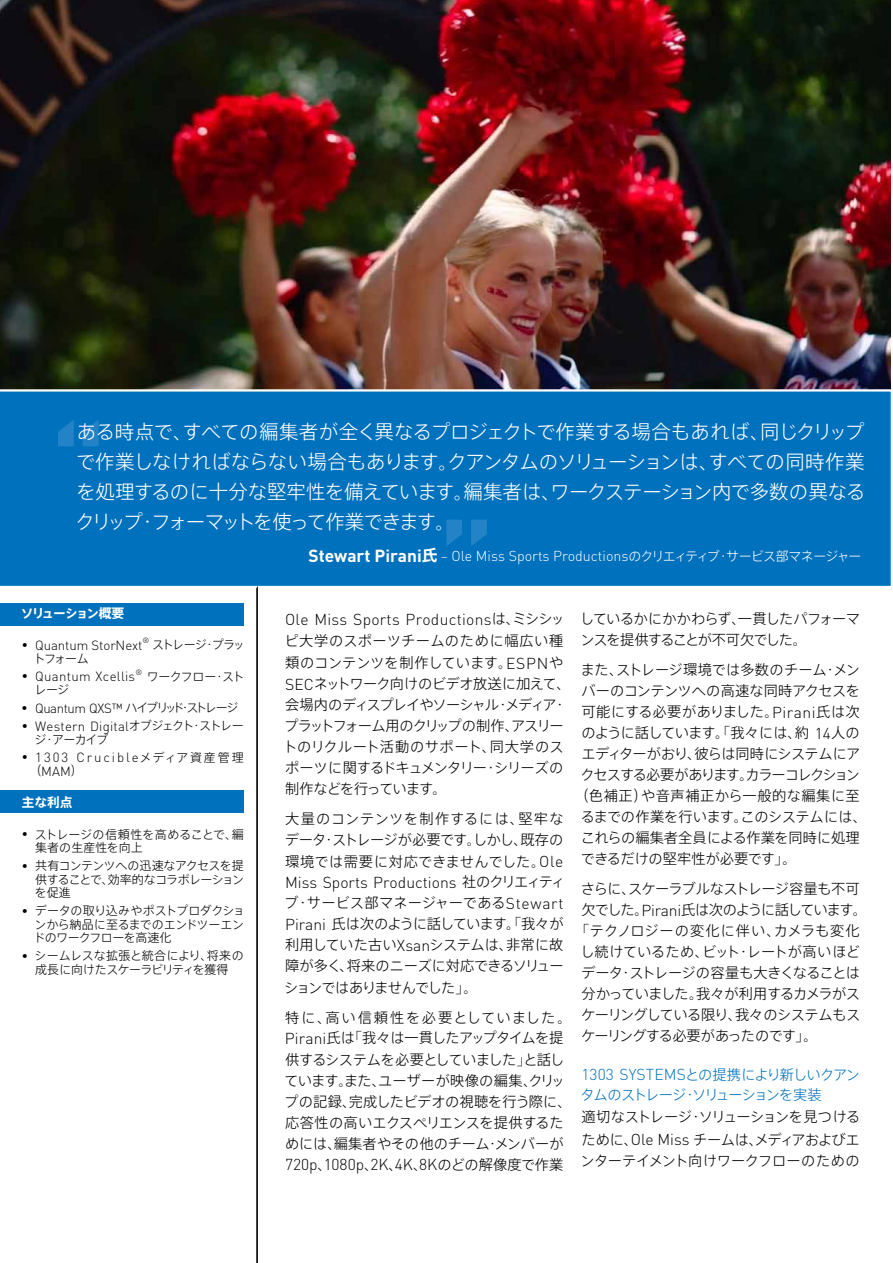
<style>
.page{position:relative;width:893px;height:1263px;background:#fff}
.page>*{position:absolute;margin:0;border:0;box-sizing:border-box;transform-origin:0 0}
.t1{font:700 117.45px "DIN Pro";color:#2383c6}
.t2{font:300 19.5px/30px "Axis Std";letter-spacing:-.06em;color:#fff;text-align:justify}
.t3{font:300 15.75px "DIN Pro";color:#000}
.t4{font:300 14.25px/21px "Axis Std";letter-spacing:-.025em;color:#000;text-align:justify}
.t5{font:300 14.25px "DIN Pro";color:#fff}
.t6{font:300 14.25px/20.2px "Axis Std";letter-spacing:-.07em;color:#0071bc}
.t7{font:300 14.25px "Axis Std";letter-spacing:-.045em;color:#000}
.t8{font:300 14.25px "Axis Std";letter-spacing:-.005em;color:#000}
.t9{font:300 14.25px "Axis Std";letter-spacing:-.05em;color:#000}
.t10{font:300 14.25px/21px "Axis Std";letter-spacing:-.055em;color:#000}
.t11{font:300 14.25px "Axis Std";letter-spacing:-.085em;color:#000}
.t12{font:300 14.25px "Axis Std";letter-spacing:.01em;color:#000}
.t13{font:300 14.25px "Axis Std";letter-spacing:-.06em;color:#000}
.t14{font:300 14.25px "Axis Std";letter-spacing:-.09em;color:#000}
.t15{font:300 14.25px "Axis Std";letter-spacing:.035em;color:#000}
.t16{font:300 14.25px "Axis Std";letter-spacing:.045em;color:#000}
.t17{font:300 13.2px "DIN Pro";letter-spacing:.015em;color:#000}
.t18{font:300 13.2px/13.5px "DIN Pro";letter-spacing:.145em;color:#000}
.t19{font:300 13.2px "DIN Pro";letter-spacing:-.005em;color:#000}
.t20{font:700 12.75px "Axis Std";letter-spacing:-.11em;color:#fff}
.t21{font:700 12.75px "Axis Std";letter-spacing:-.07em;color:#fff}
.t22{font:300 12px/13.5px "Axis Std";letter-spacing:-.04em;color:#000;text-align:justify}
.t23{font:300 12px/13.5px "Axis Std";letter-spacing:-.02em;color:#000;text-align:center}
.t24{font:300 12px/13.5px "Axis Std";color:#000}
.t25{font:300 12px/18px "Axis Std";letter-spacing:-.135em;color:#000}
.t26{font:300 12px "Axis Std";letter-spacing:-.105em;color:#000}
.t27{font:300 7.65px "DIN Pro";color:#000}
.s1{font-weight:700;font-size:17.25px}
.s2{font-family:"Axis Std";font-weight:700;font-size:15.75px}
.s3{font-size:12.9px}
.s4{font-family:"Axis Std";font-size:12.9px}
.s5{font-size:12px}
.s6{font-family:"DIN Pro"}
.s7{font-family:"DIN Pro";font-size:13.2px}
.s8{font-family:"Axis Std";font-size:12px}
.s9{font-family:"Axis Std";font-size:14.25px}
.s10{font-family:"DIN Pro";font-size:15.75px}
</style>
<div class="page">
<img style="left:0;top:0;width:890px;height:389px">
<div style="left:0;top:790px;width:244px;height:23px;background:#0071bc"></div>
<div style="left:0;top:603px;width:244px;height:23px;background:#0071bc"></div>
<div style="left:0;top:389px;width:891px;height:199px;background:#0071bc"></div>
<hr style="left:257px;top:586px;width:1px;height:677px;background:#000">
<h1 class="t1" style="left:50px;top:375px;width:58px">“</h1>
<h2 class="t2" style="left:76px;top:416px;width:791px">ある時点で、すべての編集者が全く異なるプロジェクトで作業する場合もあれば、同じクリップで作業しなければならない場合もあります。クアンタムのソリューションは、すべての同時作業を処理するのに十分な堅牢性を備えています。編集者は、ワークステーション内で多数の異なるクリップ・フォーマットを使って作業できます。</h2>
<p class="t5" style="left:309px;top:545px;width:554px"><span class="s1">Stewart Pirani</span><span class="s2">氏</span> <span class="s3">–</span> Ole Miss Sports Productions<span class="s4">のクリエィティブ・サービス部マネージャー</span></p>
<h1 class="t1" style="left:438px;top:463px;width:58px">”</h1>
<p class="t20" style="left:21px;top:603px;width:105px">ソリューション概要</p>
<p class="t19" style="left:22px;top:635px;width:122px"><span class="s5">∙</span> Quantum StorNext</p>
<p class="t27" style="left:142px;top:635px;width:8px">®</p>
<p class="t26" style="left:152px;top:636px;width:94px">ストレージ・プラッ</p>
<p class="t22" style="left:34px;top:651px;width:57px">トフォーム</p>
<p class="t17" style="left:22px;top:666px;width:115px"><span class="s5">∙</span> Quantum Xcellis</p>
<p class="t27" style="left:136px;top:666px;width:8px">®</p>
<p class="t22" style="left:147px;top:669px;width:99px">ワークフロー・スト</p>
<p class="t25" style="left:22px;top:680px;width:218px;text-indent:13px">レージ<br><span class="s6">∙</span> <span class="s7">Quantum QXS™</span> ハイブリッド・ストレージ</p>
<p class="t17" style="left:22px;top:716px;width:224px"><span class="s5">∙</span> Western Digital<span class="s8">オブジェクト・ストレー</span></p>
<p class="t22" style="left:35px;top:732px;width:75px">ジ・アーカイブ</p>
<p class="t18" style="left:29px;top:750px;width:216px;text-indent:-8px"><span class="s5">∙</span> 1303 Crucible<span class="s8">メディア資産管理（</span>MAM<span class="s8">）</span></p>
<p class="t21" style="left:22px;top:793px;width:52px">主な利点</p>
<p class="t24" style="left:35px;top:826px;width:210px;text-indent:-14px"><span class="s6">∙</span> ストレージの信頼性を高めることで、編集者の生産性を向上</p>
<p class="t22" style="left:35px;top:858px;width:211px;text-indent:-13px"><span class="s6">∙</span> 共有コンテンツへの迅速なアクセスを提供することで、効率的なコラボレーションを促進</p>
<p class="t22" style="left:34px;top:903px;width:213px;text-indent:-12px"><span class="s6">∙</span> データの取り込みやポストプロダクションから納品に至るまでのエンドツーエンドのワークフローを高速化</p>
<p class="t23" style="left:22px;top:948px;width:223px"><span class="s6">∙</span> シームレスな拡張と統合により、将来の成長に向けたスケーラビリティを獲得</p>
<p class="t3" style="left:285px;top:607px;width:281px">Ole Miss Sports Productions<span class="s9">は、ミシシッ</span></p>
<p class="t4" style="left:283px;top:629px;width:289px;text-align:left">ピ大学のスポーツチームのために幅広い種類のコンテンツを制作しています。<span class="s10">ESPN</span>や<br><span class="s10">SEC</span>ネットワーク向けのビデオ放送に加えて、会場内のディスプレイやソーシャル・メディア・プラットフォーム用のクリップの制作、アスリートのリクルート活動のサポート、同大学のスポーツに関するドキュメンタリー・シリーズの制作などを行っています。</p>
<p class="t4" style="left:285px;top:808px;width:280px">大量のコンテンツを制作するには、堅牢なデータ・ストレージが必要です。しかし、既存の環境では需要に対応できませんでした。<span class="s10">Ole</span></p>
<p class="t3" style="left:285px;top:870px;width:282px">Miss Sports Productions <span class="s9">社のクリエィティ</span></p>
<p class="t4" style="left:284px;top:892px;width:281px">ブ・サービス部マネージャーである<span class="s10">Stewart Pirani</span> 氏は次のように話しています。「我々が利用していた古い<span class="s10">Xsan</span>システムは、非常に故障が多く、将来のニーズに対応できるソリューションではありませんでした」。</p>
<p class="t4" style="left:284px;top:1006px;width:289px;text-align:left">特に、高い信頼性を必要としていました。<br><span class="s10">Pirani</span>氏は「我々は一貫したアップタイムを提供するシステムを必要としていました」と話しています。また、ユーザーが映像の編集、クリップの記録、完成したビデオの視聴を行う際に、応答性の高いエクスペリエンスを提供するためには、編集者やその他のチーム・メンバーが</p>
<p class="t3" style="left:285px;top:1152px;width:280px">720p<span class="s9">、</span>1080p<span class="s9">、</span>2K<span class="s9">、</span>4K<span class="s9">、</span>8K<span class="s9">のどの解像度で作業</span></p>
<p class="t10" style="left:580px;top:607px;width:282px">しているかにかかわらず、一貫したパフォーマンスを提供することが不可欠でした。</p>
<p class="t4" style="left:581px;top:658px;width:281px">また、ストレージ環境では多数のチーム・メン</p>
<p class="t4" style="left:581px;top:679px;width:280px">バーのコンテンツへの高速な同時アクセスを</p>
<p class="t12" style="left:581px;top:701px;width:280px">可能にする必要がありました。<span class="s10">Pirani</span>氏は次</p>
<p class="t13" style="left:581px;top:722px;width:280px">のように話しています。「我々には、約 <span class="s10">14</span>人の</p>
<p class="t7" style="left:581px;top:743px;width:281px">エディターがおり、彼らは同時にシステムにア</p>
<p class="t14" style="left:581px;top:764px;width:281px">クセスする必要があります。カラーコレクション</p>
<p class="t15" style="left:574px;top:785px;width:287px">（色補正）や音声補正から一般的な編集に至</p>
<p class="t4" style="left:581px;top:805px;width:288px">るまでの作業を行います。このシステムには、</p>
<p class="t8" style="left:581px;top:827px;width:281px">これらの編集者全員による作業を同時に処理</p>
<p class="t4" style="left:581px;top:847px;width:217px">できるだけの堅牢性が必要です」。</p>
<p class="t7" style="left:581px;top:878px;width:280px">さらに、スケーラブルなストレージ容量も不可</p>
<p class="t11" style="left:581px;top:899px;width:287px">欠でした。<span class="s10">Pirani</span>氏は次のように話しています。</p>
<p class="t16" style="left:575px;top:920px;width:286px">「テクノロジーの変化に伴い、カメラも変化</p>
<p class="t8" style="left:580px;top:941px;width:281px">し続けているため、ビット・レートが高いほど</p>
<p class="t4" style="left:581px;top:961px;width:280px">データ・ストレージの容量も大きくなることは</p>
<p class="t9" style="left:581px;top:983px;width:280px">分かっていました。我々が利用するカメラがス</p>
<p class="t4" style="left:581px;top:1003px;width:281px">ケーリングしている限り、我々のシステムもス</p>
<p class="t9" style="left:581px;top:1025px;width:238px">ケーリングする必要があったのです」。</p>
<p class="t6" style="left:581px;top:1063px;width:281px"><span class="s10">1303 SYSTEMS</span>との提携により新しいクアンタムのストレージ・ソリューションを実装</p>
<p class="t4" style="left:581px;top:1105px;width:281px;line-height:21.6px">適切なストレージ・ソリューションを見つけるために、<span class="s10">Ole Miss</span> チームは、メディアおよびエンターテイメント向けワークフローのための</p>
</div>
